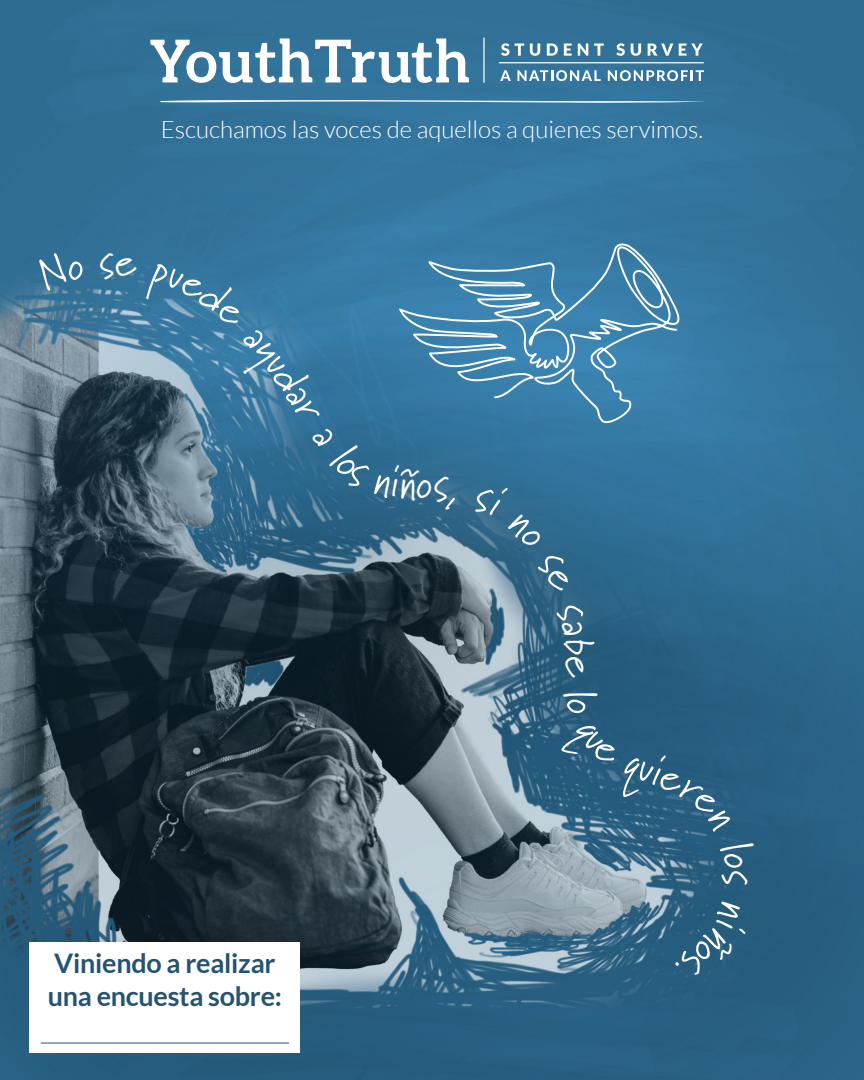
<style>
.page{position:relative;width:864px;height:1080px;background:#fff}
.page>*{position:absolute;margin:0;border:0;box-sizing:border-box;transform-origin:0 0}
.t1{font:43.5px "Marydale";color:#fff}
.t2{font:700 27px/32.4px "Lato";letter-spacing:-.01em;color:#245471}
.t3{font:300 24px "Lato";color:#fff}
</style>
<div class="page">
<img style="left:0;top:0;width:864px;height:1080px">
<svg style="left:483px;top:37px;width:2px;height:46px"></svg>
<svg style="left:150px;top:38px;width:319px;height:45px"></svg>
<svg style="left:501px;top:43px;width:23px;height:13px"></svg>
<svg style="left:530px;top:43px;width:10px;height:13px"></svg>
<svg style="left:547px;top:43px;width:11px;height:13px"></svg>
<svg style="left:564px;top:43px;width:8px;height:13px"></svg>
<svg style="left:578px;top:43px;width:10px;height:13px"></svg>
<svg style="left:594px;top:43px;width:10px;height:13px"></svg>
<svg style="left:616px;top:43px;width:9px;height:13px"></svg>
<svg style="left:631px;top:43px;width:10px;height:13px"></svg>
<svg style="left:648px;top:43px;width:25px;height:13px"></svg>
<svg style="left:679px;top:43px;width:24px;height:13px"></svg>
<svg style="left:500px;top:70px;width:11px;height:11px"></svg>
<svg style="left:517px;top:70px;width:84px;height:11px"></svg>
<svg style="left:608px;top:70px;width:96px;height:11px"></svg>
<svg style="left:499px;top:62px;width:205px;height:1px"></svg>
<svg style="left:159px;top:100px;width:545px;height:4px;background:#7ca6c0"></svg>
<svg style="left:396px;top:232px;width:292px;height:194px;background:#4c8bb3"></svg>
<div style="left:30px;top:943px;width:270px;height:110px;background:#fff"></div>
<hr style="left:41px;top:1043px;width:248px;height:1px;background:#245471">
<svg style="left:37px;top:253px;width:47px;height:38px;background:#337196"></svg>
<svg style="left:100px;top:253px;width:37px;height:26px"></svg>
<svg style="left:146px;top:263px;width:309px;height:248px;background:#3e799e"></svg>
<svg style="left:471px;top:486px;width:100px;height:108px;background:#3f7393"></svg>
<svg style="left:555px;top:603px;width:40px;height:74px;background:#2a5f7f"></svg>
<svg style="left:563px;top:691px;width:35px;height:24px"></svg>
<svg style="left:557px;top:721px;width:175px;height:111px;background:#2a6081"></svg>
<svg style="left:720px;top:841px;width:34px;height:44px"></svg>
<svg style="left:716px;top:901px;width:30px;height:33px"></svg>
<p class="t3" style="left:161px;top:116px;width:544px">Escuchamos las voces de aquellos a quienes servimos.</p>
<p class="t2" style="left:48px;top:947px;width:236px">Viniendo a realizar una encuesta sobre:</p>
<h1 class="t1" style="left:743px;top:957px;width:59px;rotate:137deg">ños.</h1>
</div>
